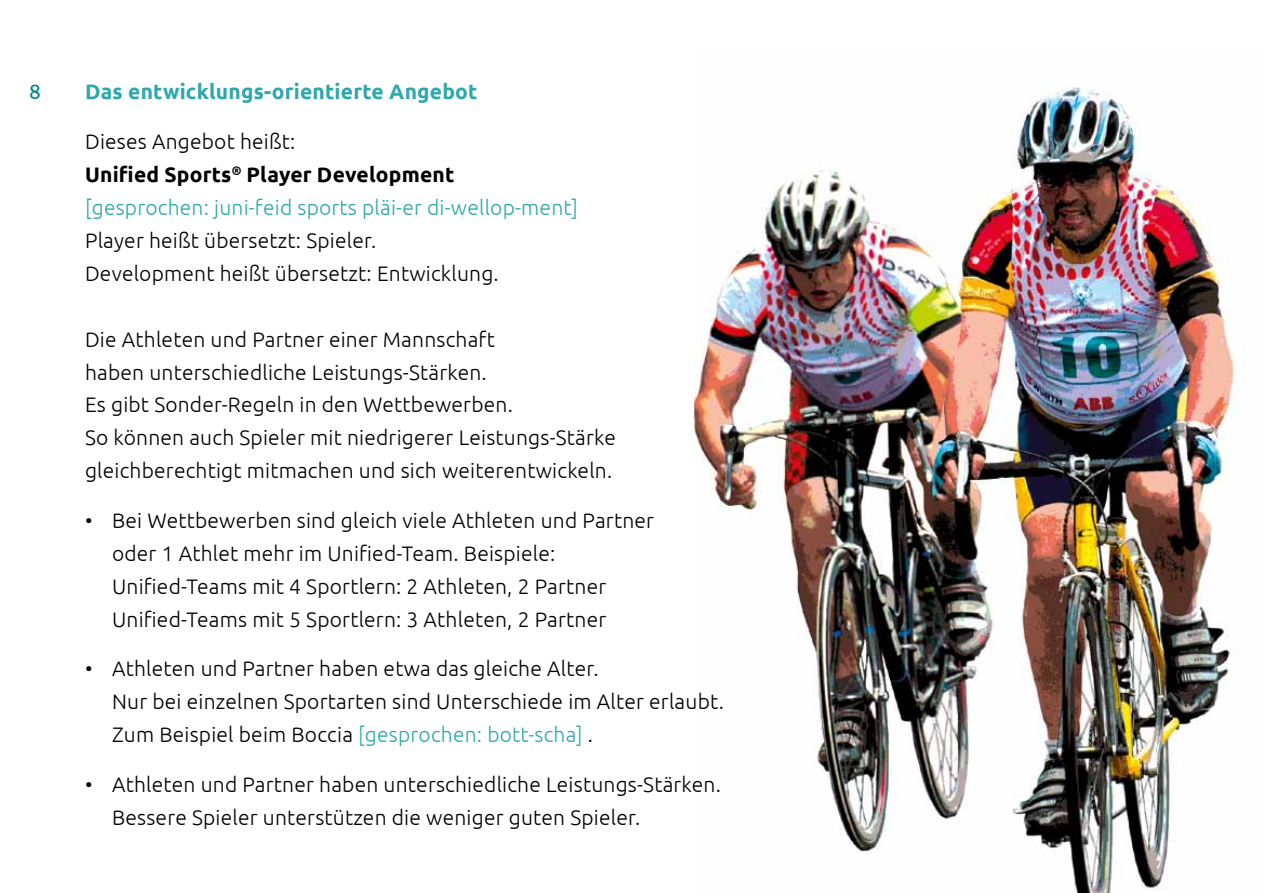
<style>
.page{position:relative;width:1263px;height:893px;background:#fff}
.page>*{position:absolute;margin:0;border:0;box-sizing:border-box;transform-origin:0 0}
.t1{font:300 21px/33px "Ubuntu";letter-spacing:.01em;color:#000}
.t2{font:300 21px/33px "Ubuntu";letter-spacing:.01em;color:#2fa8ab}
.t3{font:700 21px "Ubuntu";letter-spacing:.01em;color:#2fa8ab}
.t4{font:21px "Ubuntu";color:#00888a}
.s1{color:#000}
.s2{font-weight:700;color:#000}
.s3{color:#2fa8ab}
</style>
<div class="page">
<img style="left:694px;top:86px;width:544px;height:807px">
<p class="t4" style="left:29px;top:79px;width:13px">8</p>
<p class="t3" style="left:85px;top:79px;width:394px">Das entwicklungs-orientierte Angebot</p>
<p class="t2" style="left:85px;top:124px;width:494px"><span class="s1">Dieses Angebot heißt:<br></span><span class="s2">Unified Sports</span><sup>®</sup> <span class="s2">Player Development </span>[gesprochen: juni-feid sports pläi-er di-wellop-ment]</p>
<p class="t1" style="left:85px;top:223px;width:415px">Player heißt übersetzt: Spieler.<br>Development heißt übersetzt: Entwicklung.</p>
<p class="t1" style="left:85px;top:322px;width:532px">Die Athleten und Partner einer Mannschaft<br>haben unterschiedliche Leistungs-Stärken.<br>Es gibt Sonder-Regeln in den Wettbewerben.<br>So können auch Spieler mit niedrigerer Leistungs-Stärke gleichberechtigt mitmachen und sich weiterentwickeln.</p>
<p class="t1" style="left:112px;top:503px;width:543px;text-indent:-27px">• Bei Wettbewerben sind gleich viele Athleten und Partner oder 1 Athlet mehr im Unified-Team. Beispiele:<br>Unified-Teams mit 4 Sportlern: 2 Athleten, 2 Partner Unified-Teams mit 5 Sportlern: 3 Athleten, 2 Partner</p>
<p class="t1" style="left:112px;top:652px;width:613px;text-indent:-27px">• Athleten und Partner haben etwa das gleiche Alter.<br>Nur bei einzelnen Sportarten sind Unterschiede im Alter erlaubt.<br>Zum Beispiel beim Boccia <span class="s3">[gesprochen: bott-scha]</span> .</p>
<p class="t1" style="left:112px;top:767px;width:610px;text-indent:-27px">• Athleten und Partner haben unterschiedliche Leistungs-Stärken.<br>Bessere Spieler unterstützen die weniger guten Spieler.</p>
</div>
